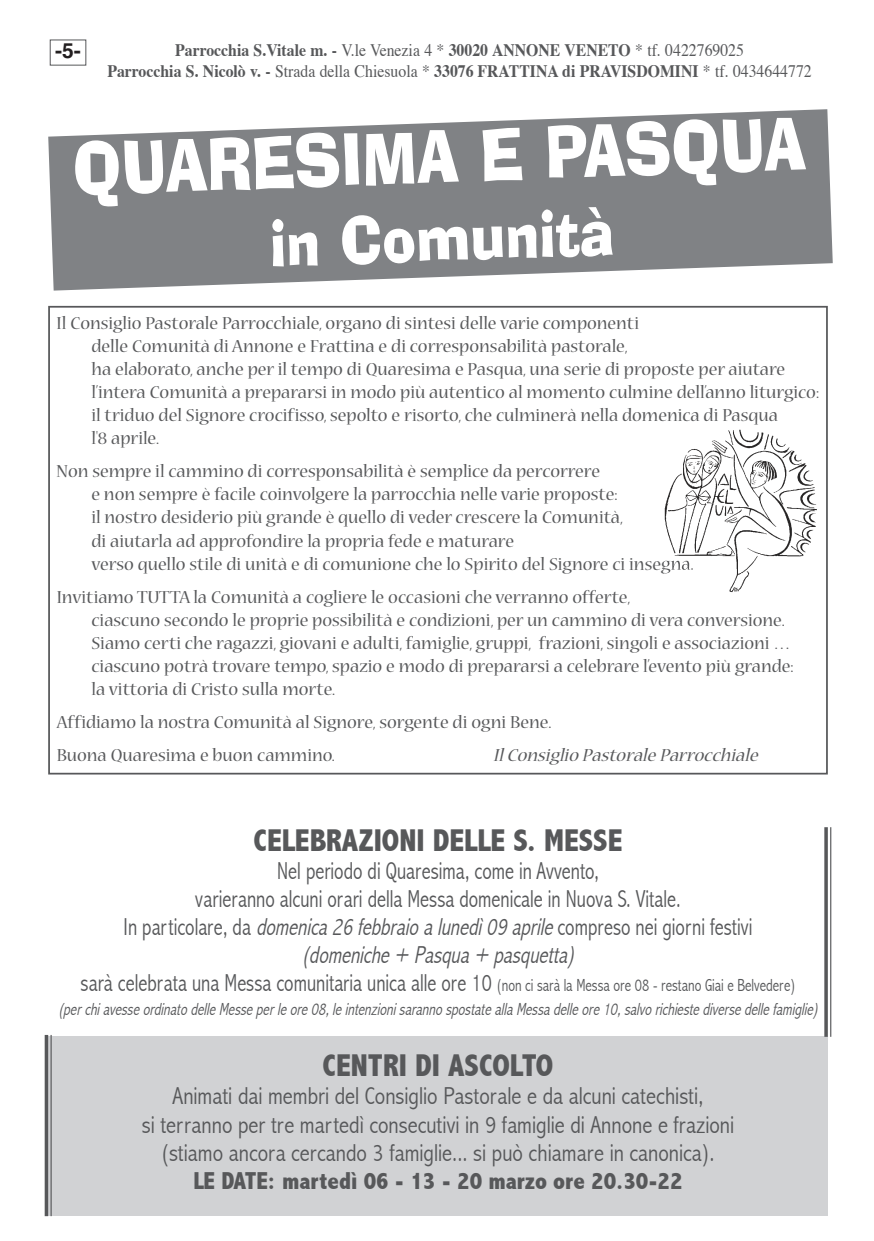
<style>
.page{position:relative;width:874px;height:1241px;background:#fff}
.page>*{position:absolute;margin:0;border:0;box-sizing:border-box;transform-origin:0 0}
.t1{font:70px "Ad Lib BT";color:#fff;scale:.85 1}
.t2{font:63px "Ad Lib BT";color:#fff;scale:.85 1}
.t3{font:800 condensed 31.5px "Abadi";color:#57585a}
.t4{font:300 condensed 24.5px/28px "Abadi";color:#57585a;text-align:center;scale:.9 1}
.t5{font:300 condensed 24.5px/28px "Abadi";color:#57585a;text-align:center}
.t6{font:800 condensed 24.5px "Abadi";color:#57585a}
.t7{font:700 21px "Helvetica";color:#231f20}
.t8{font:19.25px/23.1px "Nueva";color:#57585a}
.t9{font:italic 19.25px "Nueva";color:#57585a}
.t10{font:700 17.5px/21px "Times";color:#57585a;text-align:center;scale:.9 1}
.t11{font:italic 300 condensed 17.5px "Abadi";color:#57585a;scale:.9 1}
.s1{font-weight:400}
.s2{font-style:italic}
.s3{font-size:17.5px}
</style>
<div class="page">
<div style="left:48px;top:1036px;width:779px;height:179px;background:#d1d2d4"></div>
<div style="left:48px;top:306px;width:779px;height:468px;border:2px solid #57585a"></div>
<div style="left:50px;top:40px;width:36px;height:25px;border:1px solid #57585a"></div>
<svg style="left:48px;top:109px;width:784px;height:181px;fill:#808285"></svg>
<hr style="left:829px;top:827px;width:1px;height:209px;background:#57585a">
<svg style="left:824px;top:827px;width:3px;height:209px"></svg>
<hr style="left:50px;top:1034px;width:2px;height:181px;background:#57585a">
<hr style="left:45px;top:1034px;width:3px;height:181px;background:#57585a">
<img style="left:664px;top:429px;width:152px;height:164px">
<p class="t7" style="left:55px;top:43px;width:27px">-5-</p>
<p class="t10" style="left:107px;top:41px;width:783px">Parrocchia S.Vitale m. - <span class="s1">V.le Venezia 4 *</span> 30020 ANNONE VENETO <span class="s1">* tf. 0422769025<br></span>Parrocchia S. Nicolò v. - <span class="s1">Strada della Chiesuola *</span> 33076 FRATTINA di PRAVISDOMINI <span class="s1">* tf. 0434644772</span></p>
<h1 class="t1" style="left:72px;top:142px;width:863px;rotate:-2deg">QUARESIMA E PASQUA</h1>
<h2 class="t2" style="left:269px;top:219px;width:406px;rotate:-2deg">in Comunità</h2>
<p class="t8" style="left:91px;top:312px;width:728px;text-indent:-35px">Il Consiglio Pastorale Parrocchiale, organo di sintesi delle varie componenti<br>delle Comunità di Annone e Frattina e di corresponsabilità pastorale,<br>ha elaborato, anche per il tempo di Quaresima e Pasqua, una serie di proposte per aiutare l’intera Comunità a prepararsi in modo più autentico al momento culmine dell’anno liturgico: il triduo del Signore crocifisso, sepolto e risorto, che culminerà nella domenica di Pasqua<br>l'8 aprile.</p>
<p class="t8" style="left:91px;top:461px;width:603px;text-indent:-35px">Non sempre il cammino di corresponsabilità è semplice da percorrere<br>e non sempre è facile coinvolgere la parrocchia nelle varie proposte:<br>il nostro desiderio più grande è quello di veder crescere la Comunità,<br>di aiutarla ad approfondire la propria fede e maturare<br>verso quello stile di unità e di comunione che lo Spirito del Signore ci insegna.</p>
<p class="t8" style="left:91px;top:586px;width:703px;text-indent:-35px">Invitiamo TUTTA la Comunità a cogliere le occasioni che verranno offerte,<br>ciascuno secondo le proprie possibilità e condizioni, per un cammino di vera conversione.<br>Siamo certi che ragazzi, giovani e adulti, famiglie, gruppi, frazioni, singoli e associazioni … ciascuno potrà trovare tempo, spazio e modo di prepararsi a celebrare l’evento più grande: la vittoria di Cristo sulla morte.</p>
<p class="t8" style="left:57px;top:706px;width:496px;line-height:33.1px">Affidiamo la nostra Comunità al Signore, sorgente di ogni Bene.<br>Buona Quaresima e buon cammino.</p>
<p class="t9" style="left:493px;top:748px;width:269px">Il Consiglio Pastorale Parrocchiale</p>
<h3 class="t3" style="left:253px;top:822px;width:370px">CELEBRAZIONI DELLE S. MESSE</h3>
<p class="t4" style="left:81px;top:857px;width:795px">Nel periodo di Quaresima, come in Avvento,<br>varieranno alcuni orari della Messa domenicale in Nuova S. Vitale.<br>In particolare, da <span class="s2">domenica26febbraioalunedì09aprile</span>compreso nei giorni festivi <span class="s2">(domeniche + Pasqua + pasquetta)<br></span>sarà celebrata una Messa comunitaria unica alle ore 10 <span class="s3">(non ci sarà la Messa ore 08 - restano Giai e Belvedere)</span></p>
<p class="t11" style="left:58px;top:999px;width:848px">(per chi avesse ordinato delle Messe per le ore 08, le intenzioni saranno spostate alla Messa delle ore 10, salvo richieste diverse delle famiglie)</p>
<h3 class="t3" style="left:322px;top:1048px;width:232px">CENTRI DI ASCOLTO</h3>
<p class="t5" style="left:142px;top:1082px;width:593px">Animati dai membri del Consiglio Pastorale e da alcuni catechisti,<br>si terranno per tre martedì consecutivi in 9 famiglie di Annone e frazioni (stiamo ancora cercando 3 famiglie... si può chiamare in canonica).</p>
<p class="t6" style="left:193px;top:1166px;width:490px">LE DATE: MARTEDÌ 06 - 13 - 20 MARZO ORE 20.30-22</p>
</div>
